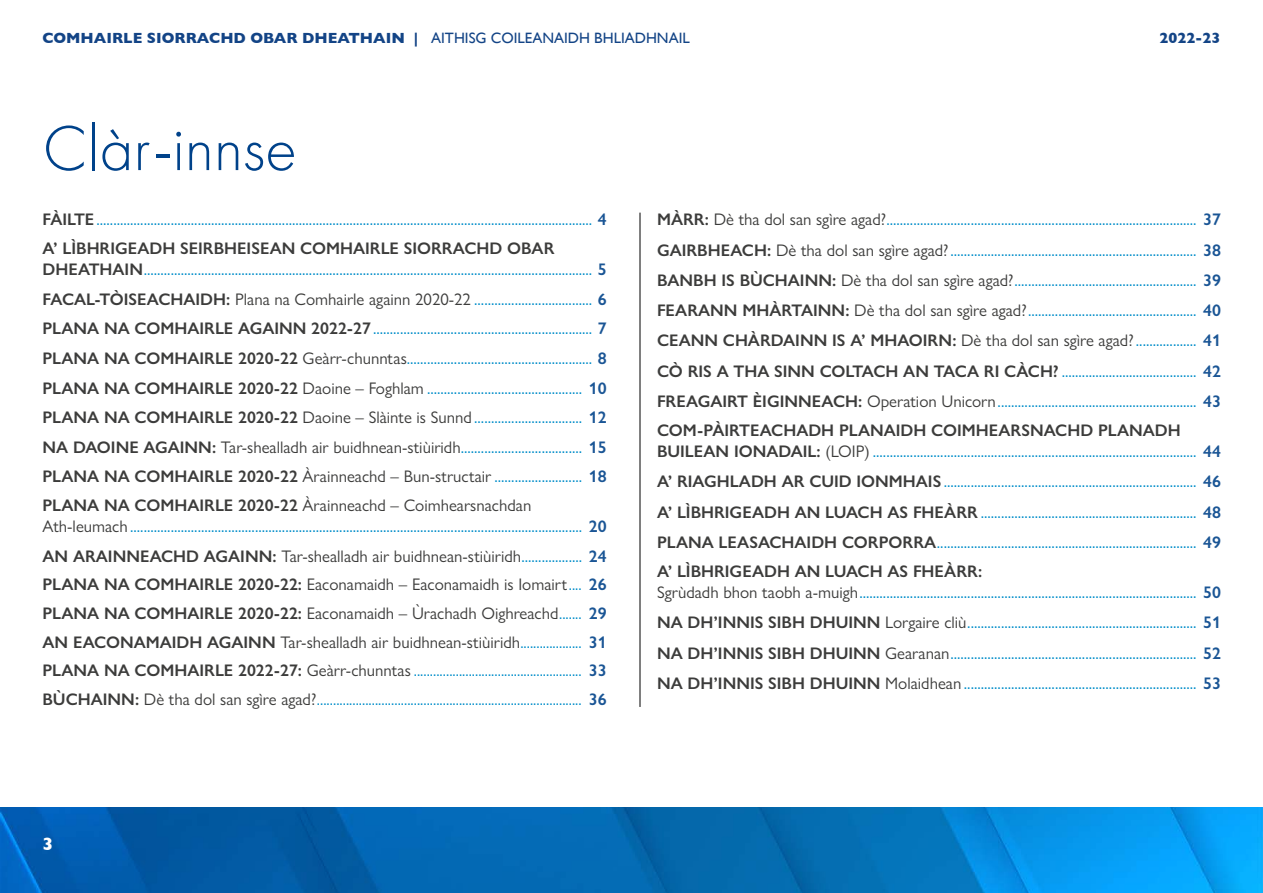
<style>
.page{position:relative;width:1263px;height:893px;background:#fff}
.page>*{position:absolute;margin:0;border:0;box-sizing:border-box;transform-origin:0 0}
.Annual_Report_-_Page{font:300 66px "Futura PT";color:#00428a}
.t1{font:700 18px "Gill Sans";color:#fff}
.AR_-_Contents{font:17.55px "Gill Sans Nova";color:#008dc9}
.AR_-_Contents-2{font:16.8px "Gill Sans Nova";color:#3c3c3b}
.AR_-_Contents-3{font:16.8px "Gill Sans Nova";color:#008dc9}
.AR_-_Contents-4{font:600 16.8px "Gill Sans Nova";color:#3c3c3b}
.t2{font:700 15px "Gill Sans";color:#134486}
.s1{font-weight:400}
.s2{font-weight:600;font-size:16.8px;color:#3c3c3b}
.s3{font-weight:600;font-size:16.8px;color:#1a5595}
.s4{font-size:16.8px;color:#3c3c3b}
.s5{font-weight:600}
.s6{font-size:17.55px;color:#008dc9}
.s7{font-weight:600;color:#1a5595}
.s8{color:#008dc9}
.s9{font-weight:600;color:#3c3c3b}
.s10{color:#3c3c3b}
.s11{font-weight:400;font-size:17.55px;color:#008dc9}
.s12{color:#1a5595}
</style>
<div class="page">
<img style="left:0;top:808px;width:1263px;height:85px">
<hr style="left:640px;top:213px;width:1px;height:494px;background:#000">
<p class="t2" style="left:43px;top:26px;width:649px">COMHAIRLE SIORRACHD OBAR DHEATHAIN | <span class="s1">AITHISG COILEANAIDH BHLIADHNAIL</span></p>
<p class="t2" style="left:1159px;top:26px;width:62px">2022-23</p>
<p class="Annual_Report_-_Page" style="left:43px;top:111px;width:256px">Clàr‑innse</p>
<p class="AR_-_Contents" style="left:43px;top:209px;width:566px"><span class="s2">FÀILTE</span>................................................................................................................................................... <span class="s3">4</span></p>
<p class="AR_-_Contents-4" style="left:43px;top:238px;width:513px">A’ LÌBHRIGEADH SEIRBHEISEAN COMHAIRLE SIORRACHD OBAR</p>
<p class="AR_-_Contents" style="left:43px;top:258px;width:566px"><span class="s2">DHEATHAIN</span>..................................................................................................................................... <span class="s3">5</span></p>
<p class="AR_-_Contents" style="left:43px;top:288px;width:566px"><span class="s2">FACAL‑TÒISEACHAIDH:</span> <span class="s4">Plana na Comhairle againn 2020‑22</span> ................................... <span class="s3">6</span></p>
<p class="AR_-_Contents" style="left:43px;top:318px;width:566px"><span class="s2">PLANA NA COMHAIRLE AGAINN 2022‑27</span>................................................................. <span class="s3">7</span></p>
<p class="AR_-_Contents" style="left:43px;top:347px;width:566px"><span class="s2">PLANA NA COMHAIRLE 2020‑22</span> <span class="s4">Geàrr‑chunntas</span>....................................................... <span class="s3">8</span></p>
<p class="AR_-_Contents" style="left:43px;top:377px;width:566px"><span class="s2">PLANA NA COMHAIRLE 2020‑22</span> <span class="s4">Daoine – Foghlam</span> .............................................. <span class="s3">10</span></p>
<p class="AR_-_Contents" style="left:43px;top:406px;width:566px"><span class="s2">PLANA NA COMHAIRLE 2020‑22</span> <span class="s4">Daoine – Slàinte is Sunnd</span> ................................ <span class="s3">12</span></p>
<p class="AR_-_Contents" style="left:43px;top:436px;width:566px"><span class="s2">NA DAOINE AGAINN:</span> <span class="s4">Tar‑shealladh air buidhnean‑stiùiridh</span>.................................... <span class="s3">15</span></p>
<p class="AR_-_Contents" style="left:43px;top:466px;width:566px"><span class="s2">PLANA NA COMHAIRLE 2020‑22</span> <span class="s4">Àrainneachd – Bun‑structair</span> .......................... <span class="s3">18</span></p>
<p class="AR_-_Contents-2" style="left:43px;top:495px;width:490px"><span class="s5">PLANA NA COMHAIRLE 2020‑22</span> Àrainneachd – Coimhearsnachdan</p>
<p class="AR_-_Contents" style="left:43px;top:515px;width:566px"><span class="s4">Ath‑leumach</span> ...................................................................................................................................... <span class="s3">20</span></p>
<p class="AR_-_Contents-2" style="left:43px;top:546px;width:566px"><span class="s5">AN ARAINNEACHD AGAINN:</span> Tar‑shealladh air buidhnean‑stiùiridh<span class="s6">..................</span> <span class="s7">24</span></p>
<p class="AR_-_Contents-2" style="left:43px;top:574px;width:566px"><span class="s5">PLANA NA COMHAIRLE 2020‑22:</span> Eaconamaidh – Eaconamaidh is Iomairt<span class="s8">....</span> <span class="s7">26</span></p>
<p class="AR_-_Contents-2" style="left:43px;top:603px;width:566px"><span class="s5">PLANA NA COMHAIRLE 2020‑22:</span> Eaconamaidh – Ùrachadh Oighreachd<span class="s8">.......</span> <span class="s7">29</span></p>
<p class="AR_-_Contents-2" style="left:43px;top:632px;width:566px"><span class="s5">AN EACONAMAIDH AGAINN</span> Tar‑shealladh air buidhnean‑stiùiridh<span class="s8">...................</span> <span class="s7">31</span></p>
<p class="AR_-_Contents-3" style="left:43px;top:660px;width:566px"><span class="s9">PLANA NA COMHAIRLE 2022‑27:</span> <span class="s10">Geàrr‑chunntas</span> .................................................... <span class="s7">33</span></p>
<p class="AR_-_Contents-3" style="left:43px;top:689px;width:566px"><span class="s9">BÙCHAINN:</span> <span class="s10">Dè tha dol san sgìre agad?</span>.................................................................................. <span class="s7">36</span></p>
<p class="AR_-_Contents" style="left:657px;top:209px;width:565px"><span class="s2">MÀRR:</span> <span class="s4">Dè tha dol san sgìre agad?</span>............................................................................................ <span class="s3">37</span></p>
<p class="AR_-_Contents" style="left:657px;top:239px;width:565px"><span class="s2">GAIRBHEACH:</span> <span class="s4">Dè tha dol san sgìre agad?</span>......................................................................... <span class="s3">38</span></p>
<p class="AR_-_Contents" style="left:657px;top:269px;width:565px"><span class="s2">BANBH IS BÙCHAINN:</span> <span class="s4">Dè tha dol san sgìre agad?</span>...................................................... <span class="s3">39</span></p>
<p class="AR_-_Contents" style="left:657px;top:299px;width:565px"><span class="s2">FEARANN MHÀRTAINN:</span> <span class="s4">Dè tha dol san sgìre agad?</span>.................................................. <span class="s3">40</span></p>
<p class="AR_-_Contents-4" style="left:657px;top:330px;width:565px">CEANN CHÀRDAINN IS A’ MHAOIRN: <span class="s1">Dè tha dol san sgìre agad?</span><span class="s11">..................</span> <span class="s12">41</span></p>
<p class="AR_-_Contents" style="left:657px;top:360px;width:565px"><span class="s2">CÒ RIS A THA SINN COLTACH AN TACA RI CÀCH?</span> ........................................ <span class="s3">42</span></p>
<p class="AR_-_Contents" style="left:657px;top:390px;width:565px"><span class="s2">FREAGAIRT ÈIGINNEACH:</span> <span class="s4">Operation Unicorn</span>........................................................... <span class="s3">43</span></p>
<p class="AR_-_Contents-4" style="left:657px;top:420px;width:525px">COM‑PÀIRTEACHADH PLANAIDH COIMHEARSNACHD PLANADH</p>
<p class="AR_-_Contents" style="left:657px;top:440px;width:565px"><span class="s2">BUILEAN IONADAIL:</span> <span class="s4">(LOIP)</span> ................................................................................................ <span class="s3">44</span></p>
<p class="AR_-_Contents" style="left:657px;top:471px;width:565px"><span class="s2">A’ RIAGHLADH AR CUID IONMHAIS</span> ........................................................................... <span class="s3">46</span></p>
<p class="AR_-_Contents" style="left:657px;top:501px;width:565px"><span class="s2">A’ LÌBHRIGEADH AN LUACH AS FHEÀRR</span> ................................................................ <span class="s3">48</span></p>
<p class="AR_-_Contents" style="left:657px;top:531px;width:565px"><span class="s2">PLANA LEASACHAIDH CORPORRA</span>............................................................................. <span class="s3">49</span></p>
<p class="AR_-_Contents-4" style="left:657px;top:561px;width:327px">A’ LÌBHRIGEADH AN LUACH AS FHEÀRR:</p>
<p class="AR_-_Contents" style="left:657px;top:582px;width:565px"><span class="s4">Sgrùdadh bhon taobh a‑muigh</span>.................................................................................................... <span class="s3">50</span></p>
<p class="AR_-_Contents" style="left:657px;top:612px;width:565px"><span class="s2">NA DH’INNIS SIBH DHUINN</span> <span class="s4">Lorgaire cliù</span>.................................................................... <span class="s3">51</span></p>
<p class="AR_-_Contents" style="left:657px;top:642px;width:565px"><span class="s2">NA DH’INNIS SIBH DHUINN</span> <span class="s4">Gearanan</span>......................................................................... <span class="s3">52</span></p>
<p class="AR_-_Contents" style="left:657px;top:672px;width:565px"><span class="s2">NA DH’INNIS SIBH DHUINN</span> <span class="s4">Molaidhean</span> ..................................................................... <span class="s3">53</span></p>
<p class="t1" style="left:43px;top:830px;width:12px">3</p>
</div>
